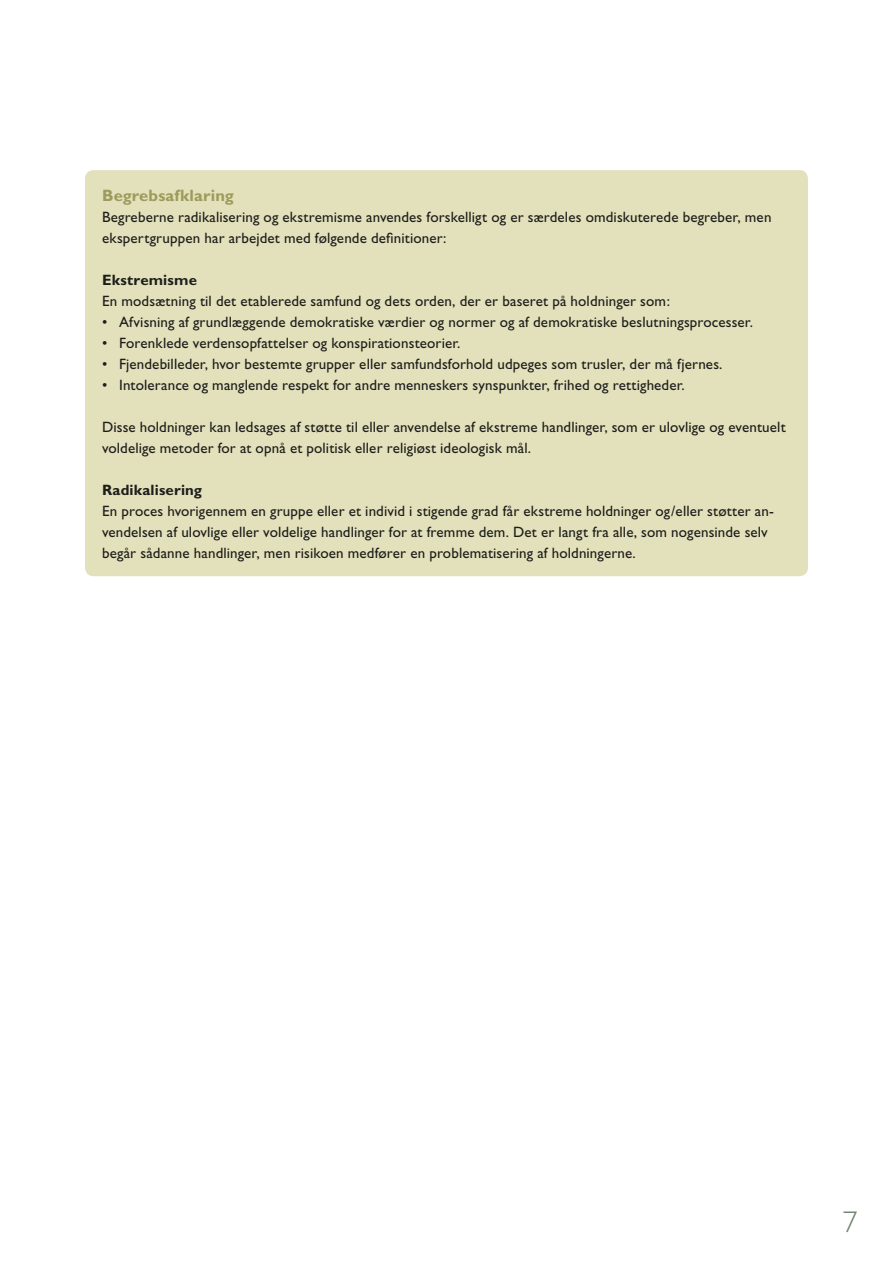
<style>
.page{position:relative;width:893px;height:1263px;background:#fff}
.page>*{position:absolute;margin:0;border:0;box-sizing:border-box;transform-origin:0 0}
.t1{font:300 30px "Gill Sans";color:#6c816f}
.t2{font:700 16.5px "Gill Sans";letter-spacing:.01em;color:#9d9b5c}
.t3{font:15px/21px "Gill Sans";letter-spacing:.01em;color:#1d1d1b}
.t4{font:700 15px "Gill Sans";letter-spacing:.015em;color:#1d1d1b}
</style>
<div class="page">
<div style="left:85px;top:170px;width:723px;height:406px;background:#e3e1bb;border-radius:9px"></div>
<p class="t2" style="left:102px;top:186px;width:133px">Begrebsafklaring</p>
<p class="t3" style="left:102px;top:207px;width:671px">Begreberne radikalisering og ekstremisme anvendes forskelligt og er særdeles omdiskuterede begreber, men ekspertgruppen har arbejdet med følgende definitioner:</p>
<p class="t4" style="left:102px;top:271px;width:96px">Ekstremisme</p>
<p class="t3" style="left:102px;top:291px;width:569px">En modsætning til det etablerede samfund og dets orden, der er baseret på holdninger som:</p>
<p class="t3" style="left:102px;top:312px;width:652px">• Afvisning af grundlæggende demokratiske værdier og normer og af demokratiske beslutningsprocesser.</p>
<p class="t3" style="left:102px;top:333px;width:360px">• Forenklede verdensopfattelser og konspirationsteorier.</p>
<p class="t3" style="left:102px;top:354px;width:622px">• Fjendebilleder, hvor bestemte grupper eller samfundsforhold udpeges som trusler, der må fjernes.</p>
<p class="t3" style="left:102px;top:375px;width:584px">• Intolerance og manglende respekt for andre menneskers synspunkter, frihed og rettigheder.</p>
<p class="t3" style="left:102px;top:417px;width:685px">Disse holdninger kan ledsages af støtte til eller anvendelse af ekstreme handlinger, som er ulovlige og eventuelt voldelige metoder for at opnå et politisk eller religiøst ideologisk mål.</p>
<p class="t4" style="left:102px;top:481px;width:102px">Radikalisering</p>
<p class="t3" style="left:102px;top:501px;width:673px">En proces hvorigennem en gruppe eller et individ i stigende grad får ekstreme holdninger og/eller støtter an&shy;vendelsen af ulovlige eller voldelige handlinger for at fremme dem. Det er langt fra alle, som nogensinde selv begår sådanne handlinger, men risikoen medfører en problematisering af holdningerne.</p>
<h1 class="t1" style="left:843px;top:1205px;width:16px">7</h1>
</div>
